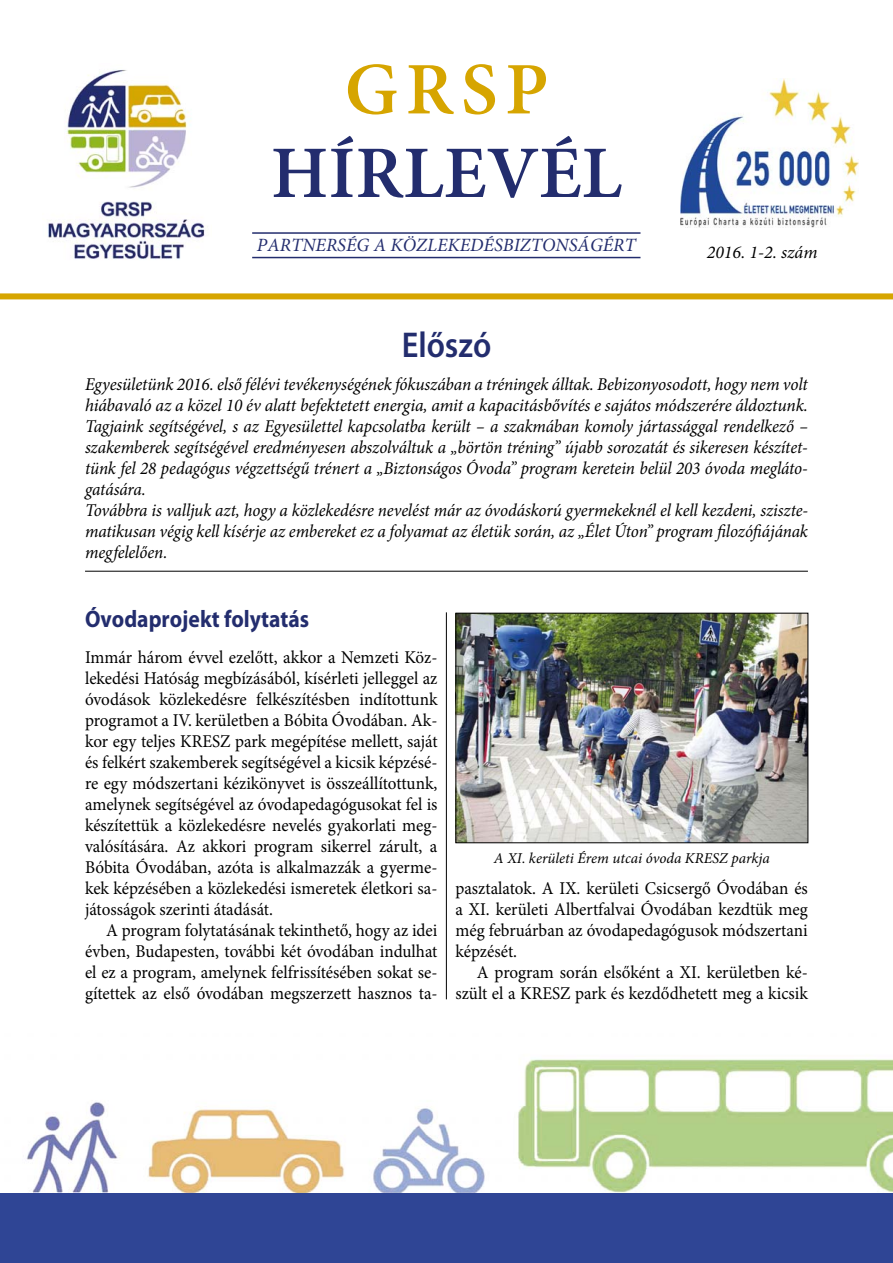
<style>
.page{position:relative;width:893px;height:1263px;background:#fff}
.page>*{position:absolute;margin:0;border:0;box-sizing:border-box;transform-origin:0 0}
.t1{font:600 74.1px "Minion Pro";color:#232d6e}
.t2{font:600 74.1px "Minion Pro";color:#d6a500}
.t3{font:600 36px "Myriad Pro";color:#232d6e;scale:.9 1}
.t4{font:700 24px "Myriad Pro";color:#232d6e;scale:.9 1}
.t5{font:italic 18.75px "Minion Pro";color:#232d6e}
.t6{font:18px/21px "Minion Pro";color:#000;text-align:justify;scale:.95 1}
.t7{font:italic 18px/21px "Minion Pro";letter-spacing:-.005em;color:#000;scale:.96 1}
.t8{font:italic 18px "Minion Pro";letter-spacing:-.005em;color:#000}
.t9{font:italic 15px "Minion Pro";color:#000}
</style>
<div class="page">
<img style="left:26px;top:1059px;width:867px;height:134px">
<div style="left:0;top:1193px;width:893px;height:70px;background:#2f4595"></div>
<img style="left:680px;top:79px;width:179px;height:149px">
<img style="left:48px;top:70px;width:160px;height:190px">
<hr style="left:252px;top:257px;width:388px;height:1px;background:#232d6e">
<hr style="left:252px;top:232px;width:388px;height:2px;background:#232d6e">
<div style="left:0;top:293px;width:893px;height:6px;background:#d6a500"></div>
<hr style="left:85px;top:571px;width:723px;height:1px;background:#000">
<hr style="left:446px;top:612px;width:1px;height:387px;background:#000">
<img style="left:457px;top:615px;width:349px;height:226px">
<div style="left:455px;top:613px;width:353px;height:230px;border:1px solid #000"></div>
<h1 class="t2" style="left:345px;top:60px;width:205px">GRSP</h1>
<h1 class="t1" style="left:271px;top:143px;width:353px">HÍRLEVÉL</h1>
<p class="t5" style="left:257px;top:238px;width:380px">PARTNERSÉG A KÖZLEKEDÉSBIZTONSÁGÉRT</p>
<p class="t8" style="left:707px;top:245px;width:112px">2016. 1-2. szám</p>
<h2 class="t3" style="left:402px;top:331px;width:101px">Előszó</h2>
<p class="t7" style="left:85px;top:375px;width:755px">Egyesületünk 2016. első félévi tevékenységének fókuszában a tréningek álltak. Bebizonyosodott, hogy nem volt hiábavaló az a közel 10 év alatt befektetett energia, amit a kapacitásbővítés e sajátos módszerére áldoztunk.<br>Tagjaink segítségével, s az Egyesülettel kapcsolatba került – a szakmában komoly jártassággal rendelkező – szakemberek segítségével eredményesen abszolváltuk a „börtön tréning” újabb sorozatát és sikeresen készítet&shy;tünk fel 28 pedagógus végzettségű trénert a „Biztonságos Óvoda” program keretein belül 203 óvoda megláto&shy;gatására.<br>Továbbra is valljuk azt, hogy a közlekedésre nevelést már az óvodáskorú gyermekeknél el kell kezdeni, sziszte&shy;matikusan végig kell kísérje az embereket ez a folyamat az életük során, az „Élet Úton” program filozófiájának megfelelően.</p>
<h3 class="t4" style="left:85px;top:610px;width:250px">Óvodaprojekt folytatás</h3>
<p class="t6" style="left:85px;top:648px;width:373px">Immár három évvel ezelőtt, akkor a Nemzeti Köz&shy;lekedési Hatóság megbízásából, kísérleti jelleggel az óvodások közlekedésre felkészítésben indítottunk programot a IV. kerületben a Bóbita Óvodában. Ak&shy;kor egy teljes KRESZ park megépítése mellett, saját és felkért szakemberek segítségével a kicsik képzésé&shy;re egy módszertani kézikönyvet is összeállítottunk, amelynek segítségével az óvodapedagógusokat fel is készítettük a közlekedésre nevelés gyakorlati meg&shy;valósítására. Az akkori program sikerrel zárult, a Bóbita Óvodában, azóta is alkalmazzák a gyerme&shy;kek képzésében a közlekedési ismeretek életkori sa&shy;játosságok szerinti átadását.</p>
<p class="t6" style="left:85px;top:921px;width:373px;text-indent:21px">A program folytatásának tekinthető, hogy az idei évben, Budapesten, további két óvodában indulhat el ez a program, amelynek felfrissítésében sokat se&shy;gítettek az első óvodában megszerzett hasznos ta-</p>
<p class="t9" style="left:494px;top:852px;width:277px">A XI. kerületi Érem utcai óvoda KRESZ parkja</p>
<p class="t6" style="left:455px;top:879px;width:372px">pasztalatok. A IX. kerületi Csicsergő Óvodában és a XI. kerületi Albertfalvai Óvodában kezdtük meg még februárban az óvodapedagógusok módszertani képzését.</p>
<p class="t6" style="left:455px;top:963px;width:373px;text-align:right">A program során elsőként a XI. kerületben ké&shy;szült el a KRESZ park és kezdődhetett meg a kicsik</p>
</div>
